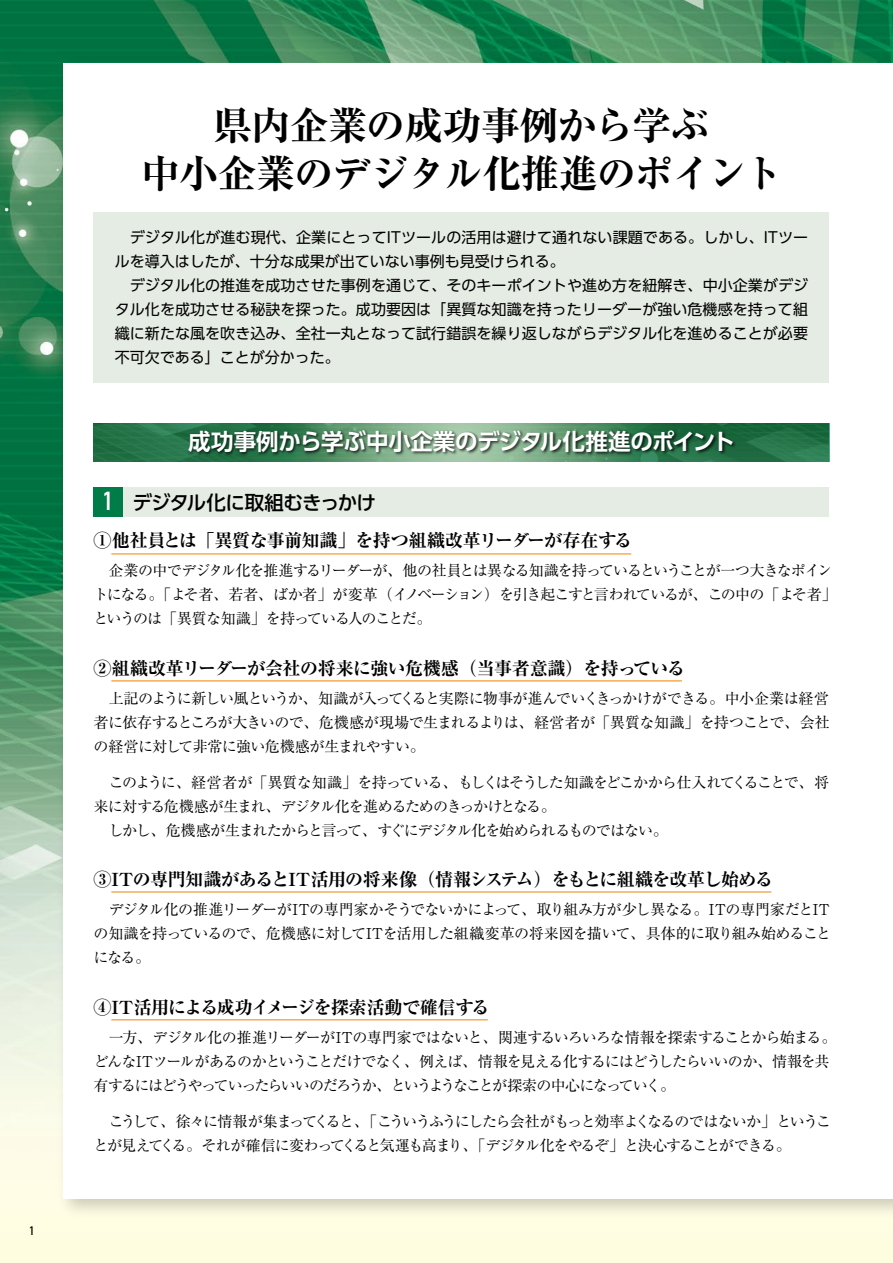
<style>
.page{position:relative;width:893px;height:1263px;background:#fff}
.page>*{position:absolute;margin:0;border:0;box-sizing:border-box;transform-origin:0 0}
.t1{font:700 expanded 39px/48px "Ryumin Pro";letter-spacing:-.025em;color:#000;text-align:center}
.t2{font:700 25.5px "DIN Alternate";color:#fff}
.t3{font:700 22.5px "UD Shin Go Pro De";letter-spacing:-.015em;color:#fff}
.t4{font:500 19.5px "UD Shin Go Pro";letter-spacing:-.04em;color:#000}
.t5{font:700 expanded 18px "Ryumin Pro";letter-spacing:-.03em;color:#000}
.t6{font:15px/24px "Ryumin Pro";letter-spacing:-.07em;color:#000}
.t7{font:15px/24px "UD Shin Go Pro";letter-spacing:.005em;color:#000}
.t8{font:15px/24px "Ryumin Pro";letter-spacing:-.095em;color:#000}
.t9{font:700 12px "DIN Alternate";color:#000}
.s1{color:#fff}
</style>
<div class="page">
<img style="left:0;top:0;width:893px;height:1263px">
<img style="left:51px;top:51px;width:842px;height:1174px">
<div style="left:64px;top:64px;width:829px;height:1135px;background:#fff"></div>
<img style="left:94px;top:423px;width:734px;height:38px">
<div style="left:94px;top:487px;width:735px;height:30px;background:#e5ece3"></div>
<div style="left:94px;top:487px;width:29px;height:30px;background:#007c48"></div>
<div style="left:94px;top:213px;width:735px;height:170px;background:#e5ece3"></div>
<hr style="left:111px;top:554px;width:520px;height:1px;background:#f08300">
<hr style="left:111px;top:680px;width:571px;height:1px;background:#f08300">
<hr style="left:111px;top:892px;width:660px;height:1px;background:#f08300">
<hr style="left:111px;top:1019px;width:377px;height:1px;background:#f08300">
<img style="left:186px;top:428px;width:554px;height:34px">
<p class="t9" style="left:29px;top:1222px;width:7px">1</p>
<h1 class="t1" style="left:141px;top:99px;width:643px">県内企業の成功事例から学ぶ<br>中小企業のデジタル化推進のポイント</h1>
<p class="t7" style="left:115px;top:225px;width:695px;text-indent:15px">デジタル化が進む現代、企業にとってITツールの活用は避けて通れない課題である。しかし、ITツールを導入はしたが、十分な成果が出ていない事例も見受けられる。</p>
<p class="t7" style="left:115px;top:273px;width:695px;text-align:justify;text-indent:15px">デジタル化の推進を成功させた事例を通じて、そのキーポイントや進め方を紐解き、中小企業がデジタル化を成功させる秘訣を探った。成功要因は「異質な知識を持ったリーダーが強い危機感を持って組織に新たな風を吹き込み、全社一丸となって試行錯誤を繰り返しながらデジタル化を進めることが必要不可欠である」ことが分かった。</p>
<h3 class="t3" style="left:188px;top:424px;width:548px">成功事例から学ぶ中小企業のデジタル化推進のポイント</h3>
<h2 class="t2" style="left:102px;top:482px;width:14px">1</h2>
<h3 class="t4" style="left:94px;top:486px;width:284px"><span class="s1">　　</span>デジタル化に取組むきっかけ</h3>
<p class="t5" style="left:94px;top:526px;width:540px">①他社員とは「異質な事前知識」を持つ組織改革リーダーが存在する</p>
<p class="t6" style="left:94px;top:558px;width:745px">　企業の中でデジタル化を推進するリーダーが、他の社員とは異なる知識を持っているということが一つ大きなポイントになる。「よそ者、若者、ばか者」が変革（イノベーション）を引き起こすと言われているが、この中の「よそ者」というのは「異質な知識」を持っている人のことだ。</p>
<p class="t5" style="left:94px;top:654px;width:593px">②組織改革リーダーが会社の将来に強い危機感（当事者意識）を持っている</p>
<p class="t6" style="left:94px;top:685px;width:738px;text-align:justify">　上記のように新しい風というか、知識が入ってくると実際に物事が進んでいくきっかけができる。中小企業は経営者に依存するところが大きいので、危機感が現場で生まれるよりは、経営者が「異質な知識」を持つことで、会社の経営に対して非常に強い危機感が生まれやすい。</p>
<p class="t6" style="left:94px;top:769px;width:737px">　このように、経営者が「異質な知識」を持っている、もしくはそうした知識をどこかから仕入れてくることで、将来に対する危機感が生まれ、デジタル化を進めるためのきっかけとなる。<br>　しかし、危機感が生まれたからと言って、すぐにデジタル化を始められるものではない。</p>
<p class="t5" style="left:94px;top:865px;width:681px">③ITの専門知識があるとIT活用の将来像（情報システム）をもとに組織を改革し始める</p>
<p class="t6" style="left:94px;top:897px;width:739px;text-align:justify">　デジタル化の推進リーダーがITの専門家かそうでないかによって、取り組み方が少し異なる。ITの専門家だとITの知識を持っているので、危機感に対してITを活用した組織変革の将来図を描いて、具体的に取り組み始めることになる。</p>
<p class="t5" style="left:94px;top:993px;width:398px">④IT活用による成功イメージを探索活動で確信する</p>
<p class="t6" style="left:94px;top:1024px;width:745px">　一方、デジタル化の推進リーダーがITの専門家ではないと、関連するいろいろな情報を探索することから始まる。どんなITツールがあるのかということだけでなく、例えば、情報を見える化するにはどうしたらいいのか、情報を共有するにはどうやっていったらいいのだろうか、というようなことが探索の中心になっていく。</p>
<p class="t8" style="left:94px;top:1108px;width:739px">　こうして、徐々に情報が集まってくると、「こういうふうにしたら会社がもっと効率よくなるのではないか」ということが見えてくる。それが確信に変わってくると気運も高まり、「デジタル化をやるぞ」と決心することができる。</p>
</div>
